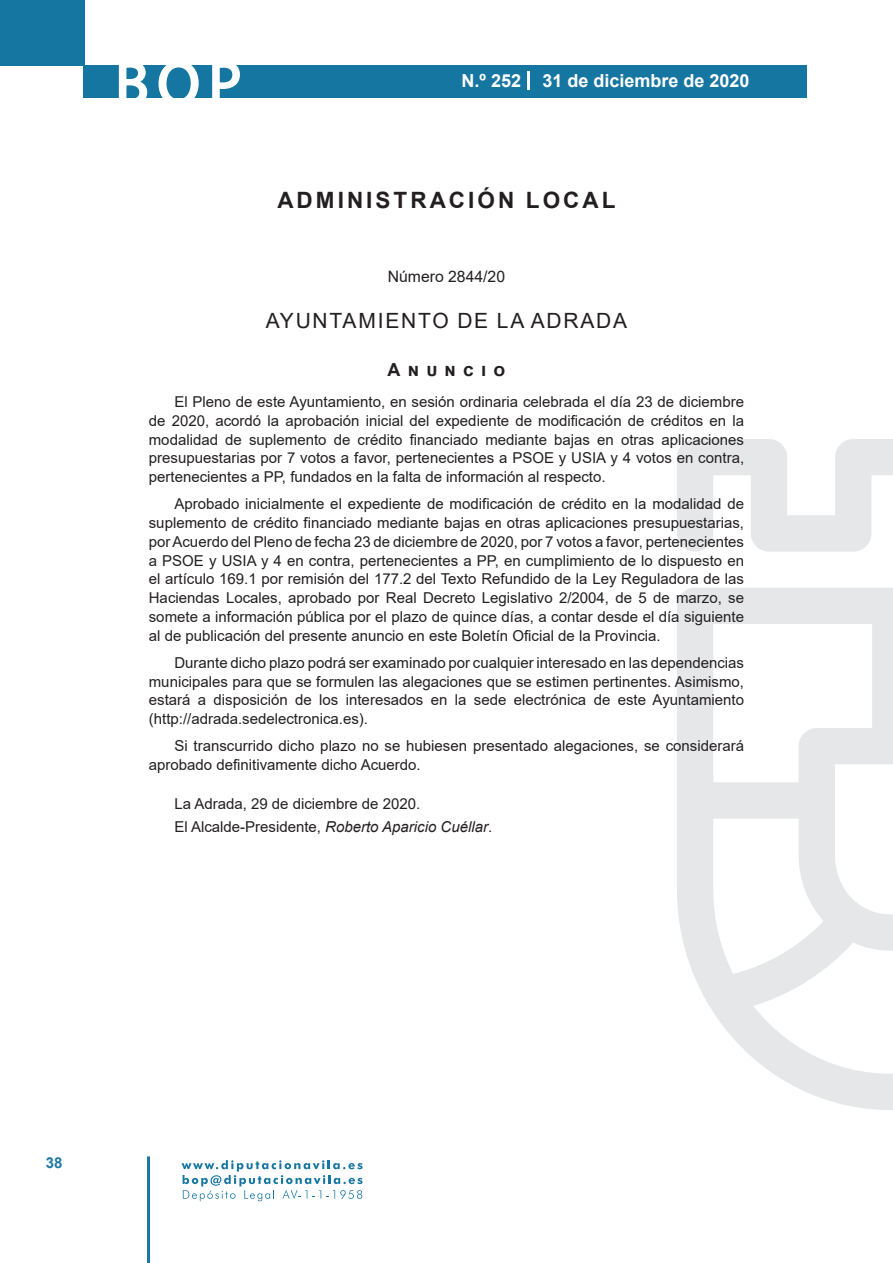
<style>
.page{position:relative;width:893px;height:1263px;background:#fff}
.page>*{position:absolute;margin:0;border:0;box-sizing:border-box;transform-origin:0 0}
.t1{font:500 61.5px "Avant Garde";color:#fff}
.t2{font:700 22.5px "Arial";letter-spacing:.135em;color:#231f20}
.t3{font:21px "Arial";letter-spacing:.085em;color:#231f20}
.t4{font:700 18px "Arial";color:#fff}
.t5{font:700 18px "Arial";letter-spacing:.4em;color:#231f20}
.t6{font:15.75px "Arial";color:#231f20}
.t7{font:15px/18.8px "Arial";color:#231f20;text-align:justify}
.t8{font:700 15px "Arial";color:#1d76a4}
.s1{font-style:italic}
</style>
<div class="page">
<div style="left:0;top:0;width:85px;height:65px;background:#1676a2"></div>
<div style="left:84px;top:65px;width:723px;height:33px;background:#1676a2"></div>
<svg style="left:118px;top:65px;width:30px;height:33px"></svg>
<svg style="left:158px;top:65px;width:41px;height:33px"></svg>
<svg style="left:212px;top:65px;width:28px;height:33px"></svg>
<svg style="left:182px;top:1160px;width:181px;height:41px"></svg>
<hr style="left:147px;top:1156px;width:3px;height:107px;background:#1d76a4">
<svg style="left:528px;top:71px;width:2px;height:19px"></svg>
<svg style="left:677px;top:439px;width:216px;height:671px"></svg>
<h1 class="t1" style="left:115px;top:46px;width:128px">BOP</h1>
<p class="t4" style="left:462px;top:68px;width:289px">N.º 252 31 de diciembre de 2020</p>
<h2 class="t2" style="left:277px;top:184px;width:340px">ADMINISTRACIÓN LOCAL</h2>
<p class="t6" style="left:388px;top:266px;width:119px">Número 2844/20</p>
<h3 class="t3" style="left:266px;top:307px;width:363px">AYUNTAMIENTO DE LA ADRADA</h3>
<p class="t5" style="left:388px;top:356px;width:119px">Anuncio</p>
<p class="t7" style="left:149px;top:392px;width:597px;text-indent:26px">El Pleno de este Ayuntamiento, en sesión ordinaria celebrada el día 23 de diciembre de 2020, acordó la aprobación inicial del expediente de modificación de créditos en la modalidad de suplemento de crédito financiado mediante bajas en otras aplicaciones presupuestarias por 7 votos a favor, pertenecientes a PSOE y USIA y 4 votos en contra, pertenecientes a PP, fundados en la falta de información al respecto.</p>
<p class="t7" style="left:149px;top:494px;width:597px;text-indent:26px">Aprobado inicialmente el expediente de modificación de crédito en la modalidad de suplemento de crédito financiado mediante bajas en otras aplicaciones presupuestarias, por Acuerdo del Pleno de fecha 23 de diciembre de 2020, por 7 votos a favor, pertenecientes a PSOE y USIA y 4 en contra, pertenecientes a PP, en cumplimiento de lo dispuesto en el artículo 169.1 por remisión del 177.2 del Texto Refundido de la Ley Reguladora de las Haciendas Locales, aprobado por Real Decreto Legislativo 2/2004, de 5 de marzo, se somete a información pública por el plazo de quince días, a contar desde el día siguiente al de publicación del presente anuncio en este Boletín Oficial de la Provincia.</p>
<p class="t7" style="left:149px;top:653px;width:597px;text-indent:26px">Durante dicho plazo podrá ser examinado por cualquier interesado en las dependencias municipales para que se formulen las alegaciones que se estimen pertinentes. Asimismo, estará a disposición de los interesados en la sede electrónica de este Ayuntamiento (http://adrada.sedelectronica.es).</p>
<p class="t7" style="left:149px;top:737px;width:597px;text-indent:26px">Si transcurrido dicho plazo no se hubiesen presentado alegaciones, se considerará aprobado definitivamente dicho Acuerdo.</p>
<p class="t7" style="left:174px;top:793px;width:319px;line-height:22.2px">La Adrada, 29 de diciembre de 2020.<br>El Alcalde-Presidente, <span class="s1">Roberto Aparicio Cuéllar</span>.</p>
<p class="t8" style="left:46px;top:1152px;width:18px">38</p>
</div>
